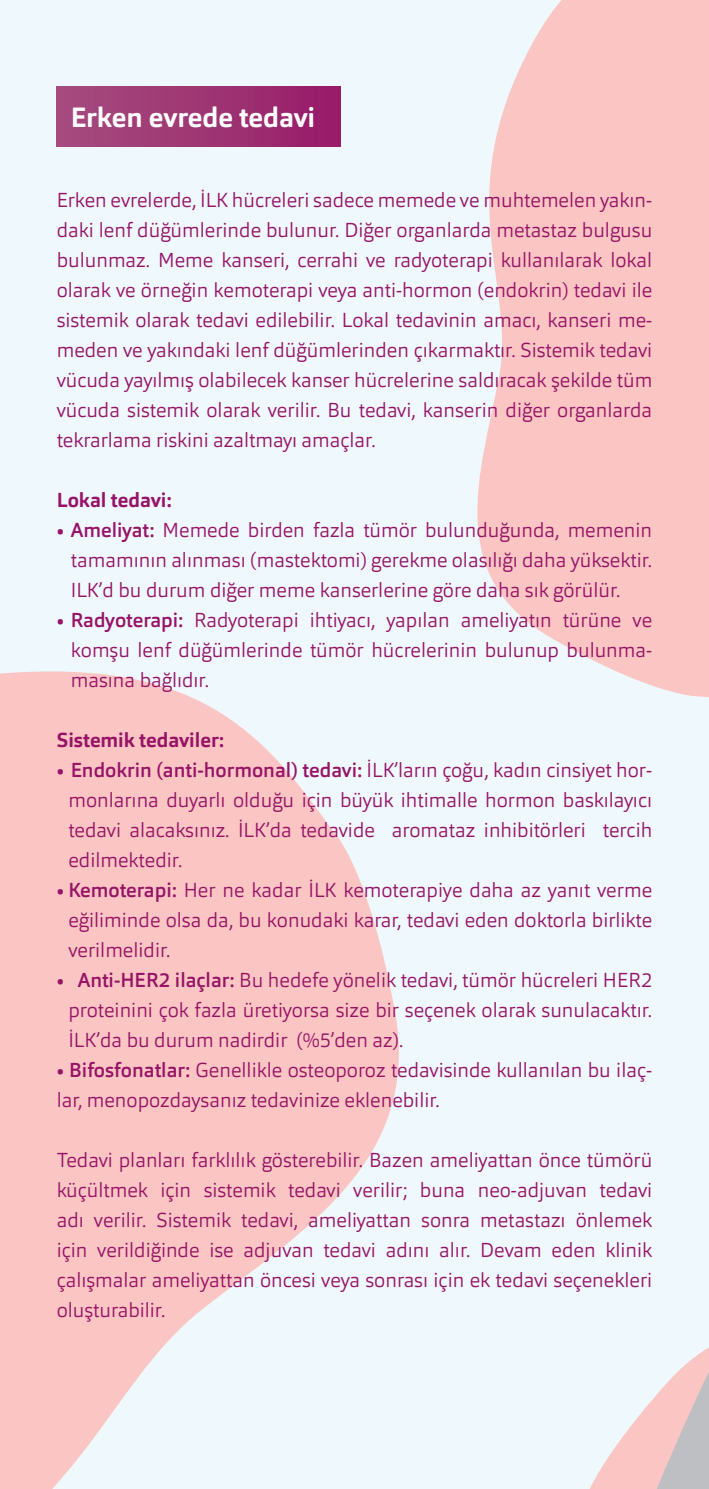
<style>
.page{position:relative;width:709px;height:1489px;background:#fff}
.page>*{position:absolute;margin:0;border:0;box-sizing:border-box;transform-origin:0 0}
.t1{font:700 27.5px "Orgon";color:#fff}
.t2{font:300 20px/30px "Orgon";color:#971368;text-align:justify}
.t3{font:700 20px "Orgon";color:#971368}
.s1{font-weight:500}
</style>
<div class="page">
<div style="left:0;top:0;width:709px;height:1488px;background:#eef8fd"></div>
<svg style="left:477px;top:0;width:232px;height:698px;fill:#fac5c2"></svg>
<svg style="left:590px;top:1347px;width:119px;height:141px"></svg>
<svg style="left:0;top:671px;width:399px;height:817px;fill:#fac5c2"></svg>
<div style="left:57px;top:87px;width:283px;height:60px;background:linear-gradient(to right,#a54d7e,#971d69)"></div>
<h1 class="t1" style="left:71px;top:100px;width:246px">Erken evrede tedavi</h1>
<p class="t2" style="left:57px;top:185px;width:597px">Erken evrelerde, İLK hücreleri sadece memede ve muhtemelen yakın&shy;daki lenf düğümlerinde bulunur. Diğer organlarda metastaz bulgusu bulunmaz. Meme kanseri, cerrahi ve radyoterapi kullanılarak lokal olarak ve örneğin kemoterapi veya anti-hormon (endokrin) tedavi ile sistemik olarak tedavi edilebilir. Lokal tedavinin amacı, kanseri me&shy;meden ve yakındaki lenf düğümlerinden çıkarmaktır. Sistemik tedavi vücuda yayılmış olabilecek kanser hücrelerine saldıracak şekilde tüm vücuda sistemik olarak verilir. Bu tedavi, kanserin diğer organlarda tekrarlama riskini azaltmayı amaçlar.</p>
<p class="t3" style="left:57px;top:487px;width:117px">Lokal tedavi:</p>
<p class="t2" style="left:71px;top:515px;width:583px;text-indent:-14px"><span class="s1">• Ameliyat:</span> Memede birden fazla tümör bulunduğunda, memenin tamamının alınması (mastektomi) gerekme olasılığı daha yüksektir.<br>ILK’d bu durum diğer meme kanserlerine göre daha sık görülür.</p>
<p class="t2" style="left:71px;top:605px;width:583px;text-indent:-14px"><span class="s1">• Radyoterapi:</span> Radyoterapi ihtiyacı, yapılan ameliyatın türüne ve komşu lenf düğümlerinde tümör hücrelerinin bulunup bulunma&shy;masına bağlıdır.</p>
<p class="t3" style="left:57px;top:727px;width:169px">Sistemik tedaviler:</p>
<p class="t2" style="left:68px;top:755px;width:585px;text-indent:-12px"><span class="s1">• Endokrin (anti-hormonal) tedavi:</span> İLK’ların çoğu, kadın cinsiyet hor&shy;monlarına duyarlı olduğu için büyük ihtimalle hormon baskılayıcı tedavi alacaksınız. İLK’da tedavide aromataz inhibitörleri tercih edilmektedir.</p>
<p class="t2" style="left:68px;top:875px;width:585px;text-indent:-12px"><span class="s1">• Kemoterapi:</span> Her ne kadar İLK kemoterapiye daha az yanıt verme eğiliminde olsa da, bu konudaki karar, tedavi eden doktorla birlikte verilmelidir.</p>
<p class="t2" style="left:68px;top:965px;width:585px;text-indent:-12px"><span class="s1">• Anti-HER2 ilaçlar:</span> Bu hedefe yönelik tedavi, tümör hücreleri HER2 proteinini çok fazla üretiyorsa size bir seçenek olarak sunulacaktır.<br>İLK’da bu durum nadirdir (%5’den az).</p>
<p class="t2" style="left:57px;top:1055px;width:597px"><span class="s1">• Bifosfonatlar:</span> Genellikle osteoporoz tedavisinde kullanılan bu ilaç&shy;lar, menopozdaysanız tedavinize eklenebilir.</p>
<p class="t2" style="left:57px;top:1145px;width:597px">Tedavi planları farklılık gösterebilir. Bazen ameliyattan önce tümörü küçültmek için sistemik tedavi verilir; buna neo-adjuvan tedavi adı verilir. Sistemik tedavi, ameliyattan sonra metastazı önlemek için verildiğinde ise adjuvan tedavi adını alır. Devam eden klinik çalışmalar ameliyattan öncesi veya sonrası için ek tedavi seçenekleri oluşturabilir.</p>
</div>
